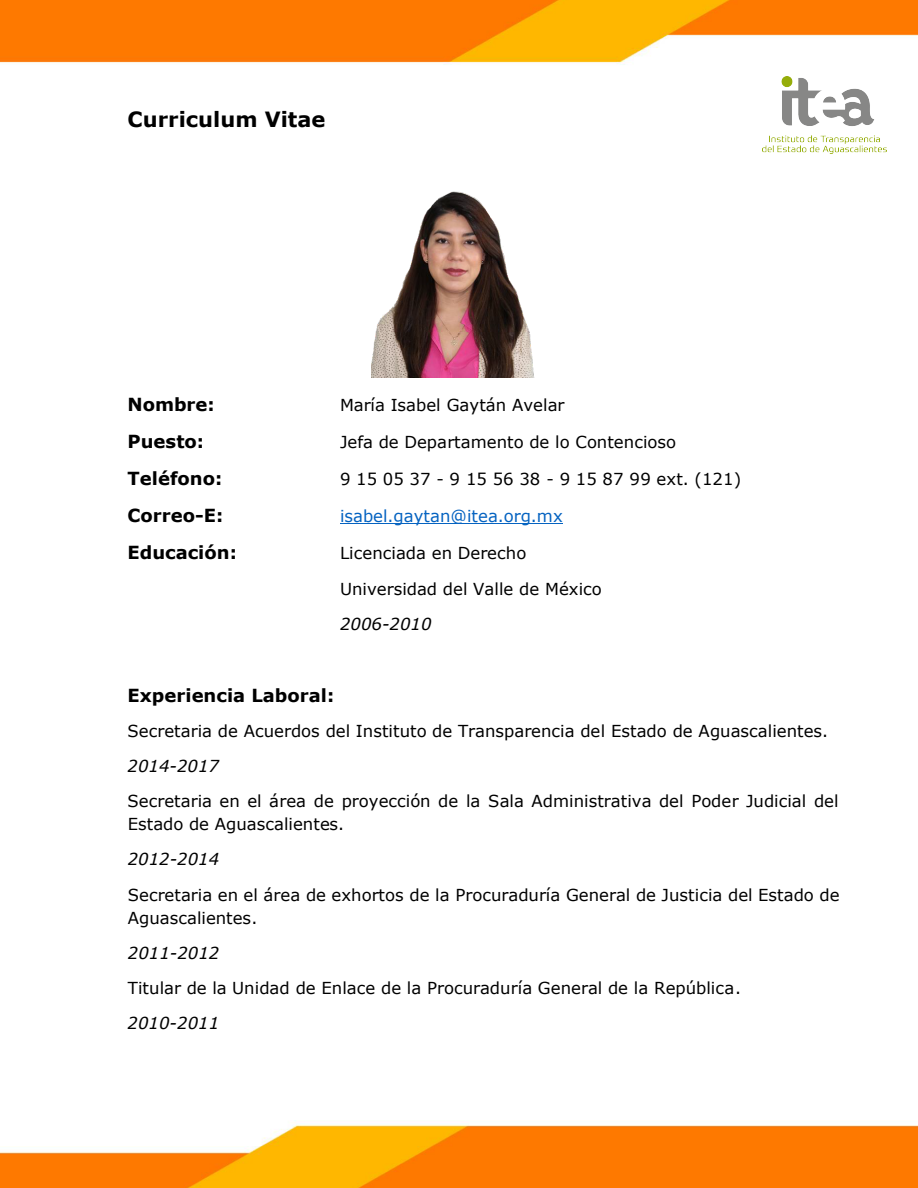
<style>
.page{position:relative;width:918px;height:1188px;background:#fff}
.page>*{position:absolute;margin:0;border:0;box-sizing:border-box;transform-origin:0 0}
.t1{font:700 21px "Verdana";color:#000}
.t2{font:700 18px "Verdana";color:#000}
.t3{font:16.5px/23.1px "Verdana";color:#000}
.t4{font:italic 16.5px "Verdana";color:#000}
.t5{font:16.5px "Verdana";color:#0563c1}
</style>
<div class="page">
<img style="left:0;top:0;width:918px;height:1188px">
<hr style="left:340px;top:523px;width:223px;height:1px;background:#0563c1">
<img style="left:372px;top:183px;width:174px;height:194px">
<img style="left:762px;top:76px;width:125px;height:78px">
<p class="t1" style="left:128px;top:105px;width:200px">Curriculum Vitae</p>
<p class="t2" style="left:128px;top:391px;width:89px">Nombre:</p>
<p class="t3" style="left:340px;top:393px;width:226px">María Isabel Gaytán Avelar</p>
<p class="t2" style="left:128px;top:428px;width:78px">Puesto:</p>
<p class="t3" style="left:340px;top:430px;width:338px">Jefa de Departamento de lo Contencioso</p>
<p class="t2" style="left:128px;top:465px;width:96px">Teléfono:</p>
<p class="t3" style="left:340px;top:467px;width:403px">9 15 05 37 - 9 15 56 38 - 9 15 87 99 ext. (121)</p>
<p class="t2" style="left:128px;top:503px;width:97px">Correo-E:</p>
<p class="t5" style="left:340px;top:504px;width:224px">isabel.gaytan@itea.org.mx</p>
<p class="t2" style="left:128px;top:540px;width:111px">Educación:</p>
<p class="t3" style="left:340px;top:535px;width:263px;line-height:35.7px">Licenciada en Derecho<br>Universidad del Valle de México</p>
<p class="t4" style="left:340px;top:613px;width:93px">2006-2010</p>
<p class="t2" style="left:128px;top:682px;width:208px">Experiencia Laboral:</p>
<p class="t3" style="left:128px;top:719px;width:702px">Secretaria de Acuerdos del Instituto de Transparencia del Estado de Aguascalientes.</p>
<p class="t4" style="left:128px;top:755px;width:93px">2014-2017</p>
<p class="t3" style="left:128px;top:789px;width:713px">Secretaria en el área de proyección de la Sala Administrativa del Poder Judicial del<br>Estado de Aguascalientes.</p>
<p class="t4" style="left:128px;top:848px;width:93px">2012-2014</p>
<p class="t3" style="left:128px;top:883px;width:713px">Secretaria en el área de exhortos de la Procuraduría General de Justicia del Estado de<br>Aguascalientes.</p>
<p class="t4" style="left:128px;top:941px;width:93px">2011-2012</p>
<p class="t3" style="left:128px;top:976px;width:615px">Titular de la Unidad de Enlace de la Procuraduría General de la República.</p>
<p class="t4" style="left:128px;top:1011px;width:93px">2010-2011</p>
</div>
